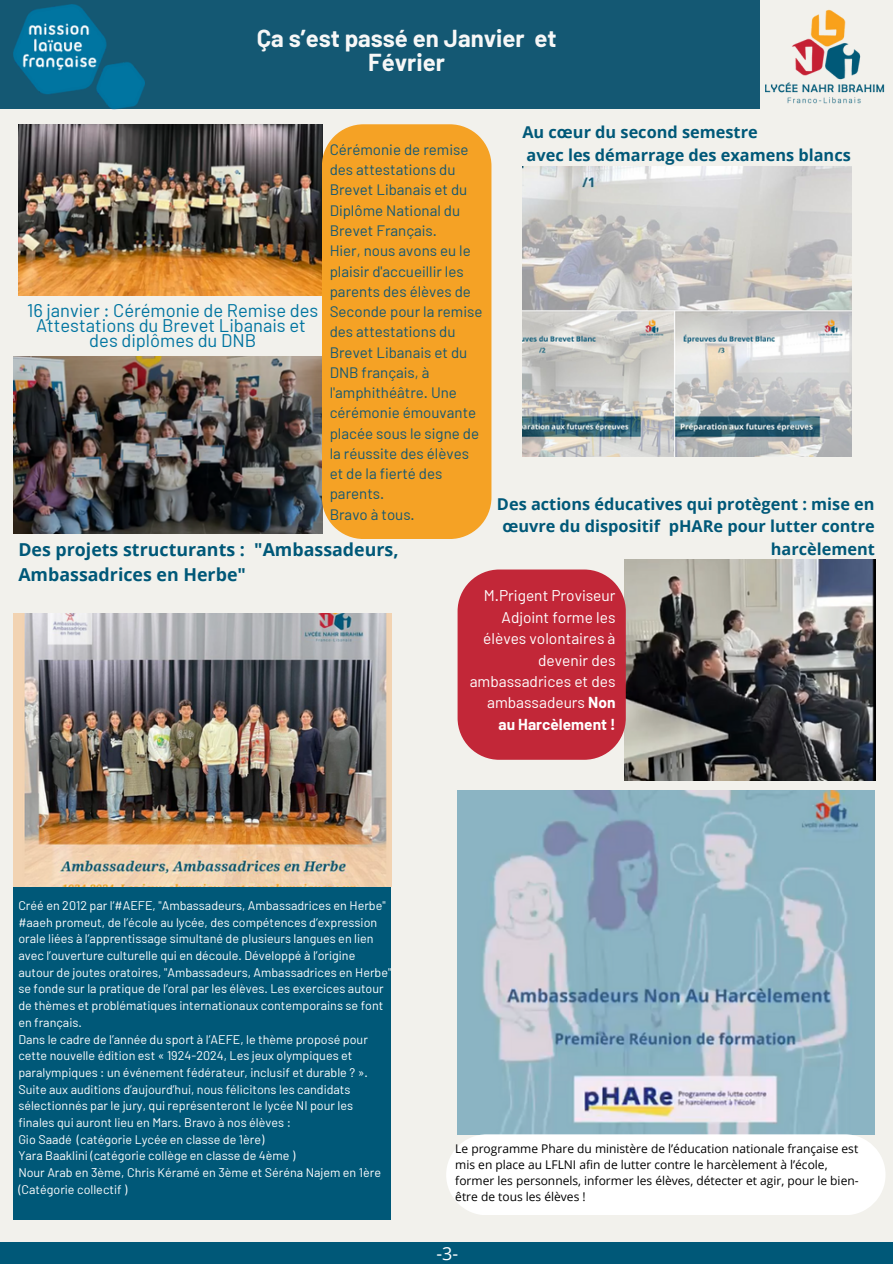
<style>
.page{position:relative;width:893px;height:1264px;background:#fff}
.page>*{position:absolute;margin:0;border:0;box-sizing:border-box;transform-origin:0 0}
.t1{font:700 24px/23.7px "Barlow";color:#f7f7f7;text-align:center}
.t2{font:18.3px/14.7px "Barlow";color:#0175a1;text-align:center}
.t3{font:18px "Open Sans";color:#fdfefe}
.t4{font:700 17.85px/24.8px "Open Sans";color:#005878}
.t5{font:700 16.35px/22.5px "Open Sans";color:#005878;text-align:right}
.t6{font:15.45px/21.3px "Barlow";color:#fff;text-align:right}
.t7{font:15.15px/20.2px "Barlow";color:#145873}
.t8{font:12.45px/16.6px "Barlow";color:#fff}
.t9{font:12px/16px "Open Sans";color:#000}
.s1{font-weight:700}
</style>
<div class="page">
<div style="left:0;top:0;width:892px;height:1263px;background:#f2f1ec"></div>
<img style="left:765px;top:9px;width:120px;height:95px">
<div style="left:0;top:1241px;width:892px;height:22px;background:#005878"></div>
<div style="left:0;top:0;width:760px;height:109px;background:#145873"></div>
<img style="left:18px;top:124px;width:304px;height:171px">
<img style="left:14px;top:356px;width:308px;height:177px">
<div style="left:322px;top:124px;width:169px;height:415px;background:#f5a225"></div>
<img style="left:14px;top:5px;width:130px;height:104px">
<img style="left:522px;top:166px;width:329px;height:290px">
<img style="left:624px;top:560px;width:251px;height:220px">
<img style="left:457px;top:790px;width:417px;height:343px">
<div style="left:14px;top:886px;width:377px;height:333px;background:#005878"></div>
<img style="left:14px;top:614px;width:378px;height:272px">
<svg style="left:457px;top:569px;width:168px;height:190px;background:#c53443"></svg>
<div style="left:446px;top:1134px;width:439px;height:81px;background:#fff;border-radius:40px"></div>
<p class="t1" style="left:257px;top:26px;width:301px">Ça s’est passé en Janvier et<br>Février</p>
<h2 class="t2" style="left:27px;top:302px;width:293px">16 janvier : Cérémonie de Remise des<br>Attestations du Brevet Libanais et des diplômes du DNB</h2>
<h4 class="t7" style="left:329px;top:139px;width:154px">Cérémonie de remise des attestations du<br>Brevet Libanais et du<br>Diplôme National du<br>Brevet Français.<br>Hier, nous avons eu le plaisir d'accueillir les parents des élèves de<br>Seconde pour la remise des attestations du<br>Brevet Libanais et du<br>DNB français, à l'amphithéâtre. Une cérémonie émouvante placée sous le signe de la réussite des élèves et de la fierté des parents.<br>Bravo à tous.</h4>
<p class="t4" style="left:18px;top:537px;width:382px">Des projets structurants : "Ambassadeurs,<br>Ambassadrices en Herbe"</p>
<p class="t5" style="left:522px;top:121px;width:330px;text-align:left">Au cœur du second semestre<br>avec les démarrage des examens blancs</p>
<p class="t5" style="left:497px;top:492px;width:379px">Des actions éducatives qui protègent : mise en œuvre du dispositif pHARe pour lutter contre harcèlement</p>
<p class="t6" style="left:469px;top:584px;width:147px">M.Prigent Proviseur<br>Adjoint forme les élèves volontaires à devenir des ambassadrices et des ambassadeurs <span class="s1">Non au Harcèlement !</span></p>
<p class="t8" style="left:18px;top:896px;width:374px">Créé en 2012 par l’#AEFE, "Ambassadeurs, Ambassadrices en Herbe" #aaeh promeut, de l’école au lycée, des compétences d’expression orale liées à l’apprentissage simultané de plusieurs langues en lien avec l’ouverture culturelle qui en découle. Développé à l’origine autour de joutes oratoires, "Ambassadeurs, Ambassadrices en Herbe" se fonde sur la pratique de l’oral par les élèves. Les exercices autour de thèmes et problématiques internationaux contemporains se font en français.</p>
<h5 class="t8" style="left:18px;top:1030px;width:351px">Dans le cadre de l’année du sport à l’AEFE, le thème proposé pour cette nouvelle édition est « 1924-2024, Les jeux olympiques et paralympiques : un événement fédérateur, inclusif et durable ? ».</h5>
<p class="t8" style="left:18px;top:1080px;width:336px">Suite aux auditions d’aujourd’hui, nous félicitons les candidats sélectionnés par le jury, qui représenteront le lycée NI pour les finales qui auront lieu en Mars. Bravo à nos élèves :</p>
<p class="t8" style="left:18px;top:1130px;width:247px">Gio Saadé (catégorie Lycée en classe de 1ère)</p>
<p class="t8" style="left:18px;top:1146px;width:278px">Yara Baaklini (catégorie collège en classe de 4ème )</p>
<p class="t8" style="left:18px;top:1163px;width:364px">Nour Arab en 3ème, Chris Kéramé en 3ème et Séréna Najem en 1ère (Catégorie collectif )</p>
<p class="t9" style="left:455px;top:1140px;width:404px">Le programme Phare du ministère de l’éducation nationale française est mis en place au LFLNI afin de lutter contre le harcèlement à l’école,</p>
<h3 class="t9" style="left:455px;top:1172px;width:405px">former les personnels, informer les élèves, détecter et agir, pour le bien&shy;être de tous les élèves !</h3>
<p class="t3" style="left:436px;top:1240px;width:23px">-3-</p>
</div>
